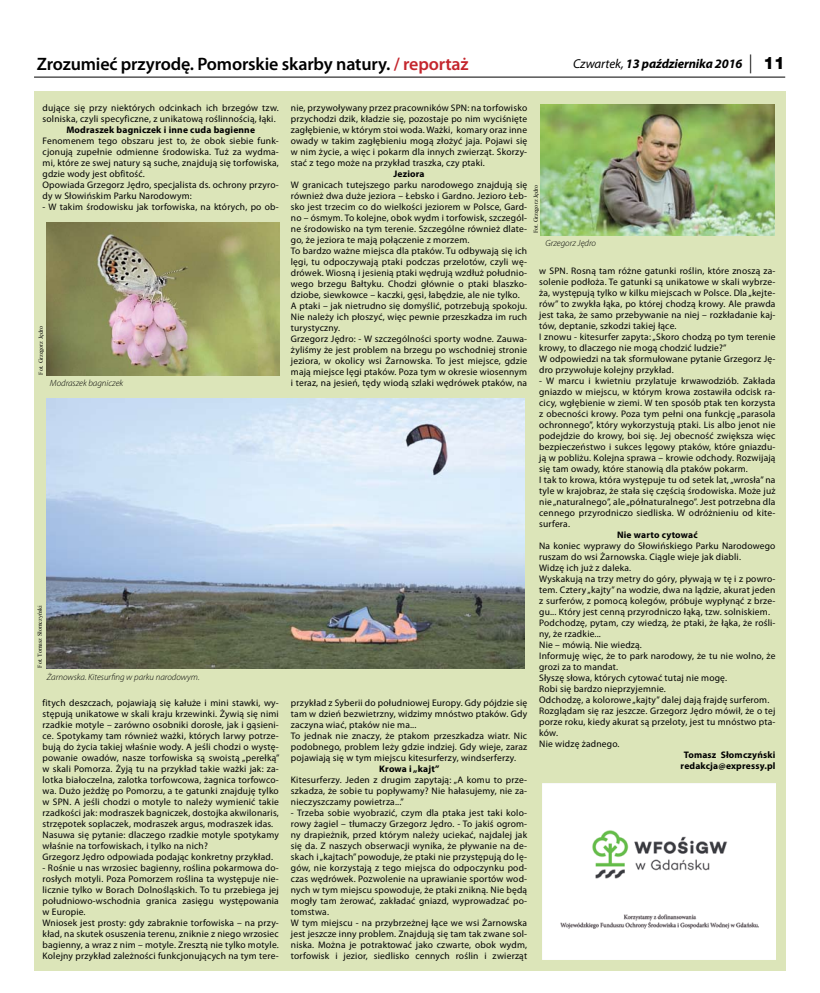
<style>
.page{position:relative;width:820px;height:993px;background:#fff}
.page>*{position:absolute;margin:0;border:0;box-sizing:border-box;transform-origin:0 0}
.t1{font:600 18px "Myriad Pro";letter-spacing:-.01em;color:#000}
.t2{font:italic 700 12.9px "Myriad Pro";letter-spacing:-.01em;color:#000}
.t3{font:9.5px/11px "Myriad Pro";letter-spacing:.02em;color:#000}
.t4{font:700 9.5px/11px "Myriad Pro";letter-spacing:.02em;color:#000;text-align:center}
.t5{font:italic 300 9px "Myriad Pro";color:#000}
.t6{font:6px "Times New Roman";letter-spacing:.005em;color:#000}
.s1{color:#c4262d}
.s2{font-weight:400}
.s3{font-family:"Sylfaen";font-weight:400;font-style:normal;font-size:18px}
.s4{font-family:"Helvetica Neue LT Com";font-weight:800;font-style:normal;font-size:17px}
</style>
<div class="page">
<hr style="left:34px;top:77px;width:750px;height:1px;background:#000">
<div style="left:34px;top:91px;width:751px;height:878px;background:#dce5b9"></div>
<img style="left:540px;top:105px;width:234px;height:130px">
<img style="left:46px;top:398px;width:478px;height:270px">
<img style="left:46px;top:222px;width:233px;height:153px">
<img style="left:542px;top:783px;width:233px;height:176px">
<h1 class="t1" style="left:37px;top:52px;width:433px">Zrozumieć przyrodę. Pomorskie skarby natury. <span class="s1">/ reportaż</span></h1>
<h2 class="t2" style="left:573px;top:55px;width:213px"><span class="s2">Czwartek,</span> 13 października 2016 <span class="s3">|</span> <span class="s4">11</span></h2>
<p class="t3" style="left:43px;top:102px;width:238px">dujące się przy niektórych odcinkach ich brzegów tzw. solniska, czyli specyficzne, z unikatową roślinnością, łąki.</p>
<p class="t4" style="left:66px;top:124px;width:190px">Modraszek bagniczek i inne cuda bagienne</p>
<p class="t3" style="left:43px;top:135px;width:238px">Fenomenem tego obszaru jest to, że obok siebie funk&shy;cjonują zupełnie odmienne środowiska. Tuż za wydma&shy;mi, które ze swej natury są suche, znajdują się torfowiska, gdzie wody jest obfitość.<br>Opowiada Grzegorz Jędro, specjalista ds. ochrony przyro&shy;dy w Słowińskim Parku Narodowym:</p>
<p class="t3" style="left:43px;top:201px;width:238px">- W takim środowisku jak torfowiska, na których, po ob-</p>
<p class="t6" style="left:37px;top:374px;width:50px;rotate:-90deg">Fot. Grzegorz Jędro</p>
<p class="t5" style="left:50px;top:378px;width:75px">Modraszek bagniczek</p>
<p class="t6" style="left:36px;top:667px;width:64px;rotate:-90deg">Fot. Tomasz Słomczyński</p>
<p class="t5" style="left:47px;top:672px;width:154px">Żarnowska. Kitesurfing w parku narodowym.</p>
<p class="t3" style="left:43px;top:696px;width:238px">fitych deszczach, pojawiają się kałuże i mini stawki, wy&shy;stępują unikatowe w skali kraju krzewinki. Żywią się nimi rzadkie motyle – zarówno osobniki dorosłe, jak i gąsieni&shy;ce. Spotykamy tam również ważki, których larwy potrze&shy;bują do życia takiej właśnie wody. A jeśli chodzi o wystę&shy;powanie owadów, nasze torfowiska są swoistą „perełką” w skali Pomorza. Żyją tu na przykład takie ważki jak: za&shy;lotka białoczelna, zalotka torfowcowa, żagnica torfowco&shy;wa. Dużo jeżdżę po Pomorzu, a te gatunki znajduję tylko w SPN. A jeśli chodzi o motyle to należy wymienić takie rzadkości jak: modraszek bagniczek, dostojka akwilonaris, strzępotek soplaczek, modraszek argus, modraszek idas.<br>Nasuwa się pytanie: dlaczego rzadkie motyle spotykamy właśnie na torfowiskach, i tylko na nich?<br>Grzegorz Jędro odpowiada podając konkretny przykład.</p>
<p class="t3" style="left:43px;top:861px;width:238px">- Rośnie u nas wrzosiec bagienny, roślina pokarmowa do&shy;rosłych motyli. Poza Pomorzem roślina ta występuje nie&shy;licznie tylko w Borach Dolnośląskich. To tu przebiega jej południowo-wschodnia granica zasięgu występowania w Europie.<br>Wniosek jest prosty: gdy zabraknie torfowiska – na przy&shy;kład, na skutek osuszenia terenu, zniknie z niego wrzosiec bagienny, a wraz z nim – motyle. Zresztą nie tylko motyle.<br>Kolejny przykład zależności funkcjonujących na tym tere-</p>
<p class="t3" style="left:291px;top:102px;width:238px;text-align:justify">nie, przywoływany przez pracowników SPN: na torfowisko przychodzi dzik, kładzie się, pozostaje po nim wyciśnięte zagłębienie, w którym stoi woda. Ważki, komary oraz inne owady w takim zagłębieniu mogą złożyć jaja. Pojawi się w nim życie, a więc i pokarm dla innych zwierząt. Skorzy&shy;stać z tego może na przykład traszka, czy ptaki.</p>
<p class="t4" style="left:393px;top:168px;width:33px">Jeziora</p>
<p class="t3" style="left:291px;top:179px;width:238px">W granicach tutejszego parku narodowego znajdują się również dwa duże jeziora – Łebsko i Gardno. Jezioro Łeb&shy;sko jest trzecim co do wielkości jeziorem w Polsce, Gard&shy;no – ósmym. To kolejne, obok wydm i torfowisk, szczegól&shy;ne środowisko na tym terenie. Szczególne również dlate&shy;go, że jeziora te mają połączenie z morzem.<br>To bardzo ważne miejsca dla ptaków. Tu odbywają się ich lęgi, tu odpoczywają ptaki podczas przelotów, czyli wę&shy;drówek. Wiosną i jesienią ptaki wędrują wzdłuż południo&shy;wego brzegu Bałtyku. Chodzi głównie o ptaki blaszko&shy;dziobe, siewkowce – kaczki, gęsi, łabędzie, ale nie tylko.<br>A ptaki – jak nietrudno się domyślić, potrzebują spokoju.<br>Nie należy ich płoszyć, więc pewnie przeszkadza im ruch turystyczny.<br>Grzegorz Jędro: - W szczególności sporty wodne. Zauwa&shy;żyliśmy że jest problem na brzegu po wschodniej stronie jeziora, w okolicy wsi Żarnowska. To jest miejsce, gdzie mają miejsce lęgi ptaków. Poza tym w okresie wiosennym i teraz, na jesień, tędy wiodą szlaki wędrówek ptaków, na</p>
<p class="t6" style="left:531px;top:233px;width:50px;rotate:-90deg">Fot. Grzegorz Jędro</p>
<p class="t5" style="left:545px;top:238px;width:52px">Grzegorz Jędro</p>
<p class="t3" style="left:539px;top:264px;width:238px">w SPN. Rosną tam różne gatunki roślin, które znoszą za&shy;solenie podłoża. Te gatunki są unikatowe w skali wybrze&shy;ża, występują tylko w kilku miejscach w Polsce. Dla „kejte&shy;rów” to zwykła łąka, po której chodzą krowy. Ale prawda jest taka, że samo przebywanie na niej – rozkładanie kaj&shy;tów, deptanie, szkodzi takiej łące.<br>I znowu - kitesurfer zapyta: „Skoro chodzą po tym terenie krowy, to dlaczego nie mogą chodzić ludzie?”<br>W odpowiedzi na tak sformułowane pytanie Grzegorz Ję&shy;dro przywołuje kolejny przykład.</p>
<p class="t3" style="left:539px;top:374px;width:238px">- W marcu i kwietniu przylatuje krwawodziób. Zakłada gniazdo w miejscu, w którym krowa zostawiła odcisk ra&shy;cicy, wgłębienie w ziemi. W ten sposób ptak ten korzysta z obecności krowy. Poza tym pełni ona funkcję „parasola ochronnego”, który wykorzystują ptaki. Lis albo jenot nie podejdzie do krowy, boi się. Jej obecność zwiększa więc bezpieczeństwo i sukces lęgowy ptaków, które gniazdu&shy;ją w pobliżu. Kolejna sprawa – krowie odchody. Rozwijają się tam owady, które stanowią dla ptaków pokarm.<br>I tak to krowa, która występuje tu od setek lat, „wrosła” na tyle w krajobraz, że stała się częścią środowiska. Może już nie „naturalnego”, ale „półnaturalnego”. Jest potrzebna dla cennego przyrodniczo siedliska. W odróżnieniu od kite&shy;surfera.</p>
<p class="t4" style="left:616px;top:528px;width:82px">Nie warto cytować</p>
<p class="t3" style="left:539px;top:539px;width:238px">Na koniec wyprawy do Słowińskiego Parku Narodowego ruszam do wsi Żarnowska. Ciągle wieje jak diabli.<br>Widzę ich już z daleka.<br>Wyskakują na trzy metry do góry, pływają w tę i z powro&shy;tem. Cztery „kajty” na wodzie, dwa na lądzie, akurat jeden z surferów, z pomocą kolegów, próbuje wypłynąć z brze&shy;gu... Który jest cenną przyrodniczo łąką, tzw. solniskiem.<br>Podchodzę, pytam, czy wiedzą, że ptaki, że łąka, że rośli&shy;ny, że rzadkie...<br>Nie – mówią. Nie wiedzą.<br>Informuję więc, że to park narodowy, że tu nie wolno, że grozi za to mandat.<br>Słyszę słowa, których cytować tutaj nie mogę.<br>Robi się bardzo nieprzyjemnie.<br>Odchodzę, a kolorowe „kajty” dalej dają frajdę surferom.<br>Rozglądam się raz jeszcze. Grzegorz Jędro mówił, że o tej porze roku, kiedy akurat są przeloty, jest tu mnóstwo pta&shy;ków.<br>Nie widzę żadnego.</p>
<p class="t4" style="left:680px;top:748px;width:96px">Tomasz Słomczyński redakcja@expressy.pl</p>
<p class="t3" style="left:291px;top:696px;width:238px">przykład z Syberii do południowej Europy. Gdy pójdzie się tam w dzień bezwietrzny, widzimy mnóstwo ptaków. Gdy zaczyna wiać, ptaków nie ma...<br>To jednak nie znaczy, że ptakom przeszkadza wiatr. Nic podobnego, problem leży gdzie indziej. Gdy wieje, zaraz pojawiają się w tym miejscu kitesurferzy, windserferzy.</p>
<p class="t4" style="left:379px;top:762px;width:62px">Krowa i „kajt”</p>
<p class="t3" style="left:291px;top:773px;width:238px;text-align:justify">Kitesurferzy. Jeden z drugim zapytają: „A komu to prze&shy;szkadza, że sobie tu popływamy? Nie hałasujemy, nie za&shy;nieczyszczamy powietrza...”</p>
<p class="t3" style="left:291px;top:806px;width:238px">- Trzeba sobie wyobrazić, czym dla ptaka jest taki kolo&shy;rowy żagiel – tłumaczy Grzegorz Jędro. - To jakiś ogrom&shy;ny drapieżnik, przed którym należy uciekać, najdalej jak się da. Z naszych obserwacji wynika, że pływanie na de&shy;skach i„kajtach” powoduje, że ptaki nie przystępują do lę&shy;gów, nie korzystają z tego miejsca do odpoczynku pod&shy;czas wędrówek. Pozwolenie na uprawianie sportów wod&shy;nych w tym miejscu spowoduje, że ptaki znikną. Nie będą mogły tam żerować, zakładać gniazd, wyprowadzać po&shy;tomstwa.<br>W tym miejscu - na przybrzeżnej łące we wsi Żarnowska jest jeszcze inny problem. Znajdują się tam tak zwane sol&shy;niska. Można je potraktować jako czwarte, obok wydm, torfowisk i jezior, siedlisko cennych roślin i zwierząt</p>
</div>
